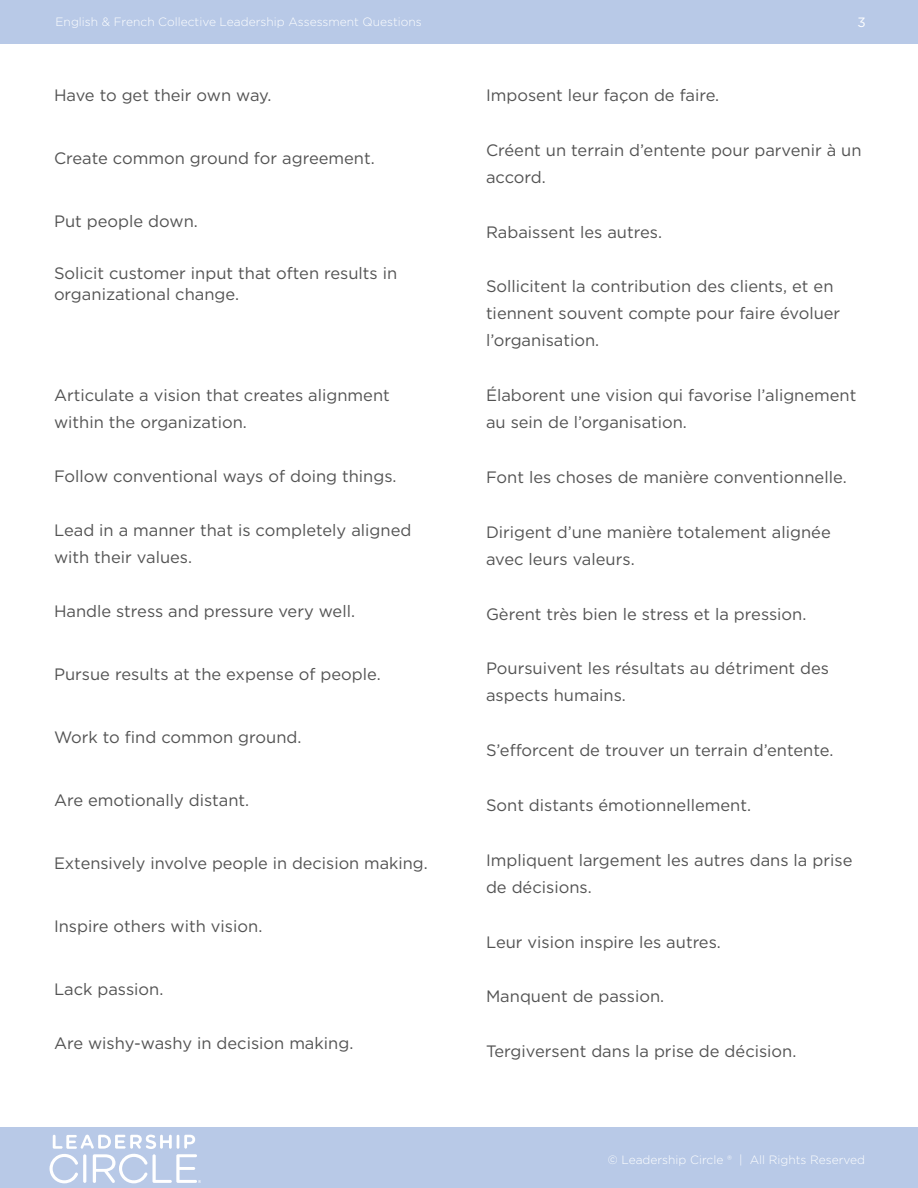
<style>
.page{position:relative;width:918px;height:1188px;background:#fff}
.page>*{position:absolute;margin:0;border:0;box-sizing:border-box;transform-origin:0 0}
.Paragraph_Body_Chine{font:16.5px/27px "Gotham";color:#535353}
.paragraph_body{font:16.5px/27px "Gotham";color:#535353}
.t1{font:13.5px "Gotham";color:#fff}
.t2{font:300 12px "Gotham";color:#feffff}
</style>
<div class="page">
<div style="left:0;top:1127px;width:918px;height:61px;background:#b8c9e7"></div>
<div style="left:0;top:0;width:918px;height:44px;background:#b8c9e7"></div>
<svg style="left:50px;top:1134px;width:151px;height:49px"></svg>
<p class="t2" style="left:56px;top:14px;width:368px">English &amp; French Collective Leadership Assessment Questions</p>
<p class="t1" style="left:857px;top:14px;width:10px">3</p>
<p class="paragraph_body" style="left:54px;top:81px;width:219px">Have to get their own way.</p>
<p class="paragraph_body" style="left:54px;top:144px;width:322px">Create common ground for agreement.</p>
<p class="paragraph_body" style="left:54px;top:207px;width:145px">Put people down.</p>
<p class="paragraph_body" style="left:54px;top:263px;width:345px;line-height:21px">Solicit customer input that often results in organizational change.</p>
<p class="paragraph_body" style="left:54px;top:381px;width:337px">Articulate a vision that creates alignment within the organization.</p>
<p class="paragraph_body" style="left:54px;top:462px;width:344px">Follow conventional ways of doing things.</p>
<p class="paragraph_body" style="left:54px;top:516px;width:359px">Lead in a manner that is completely aligned with their values.</p>
<p class="paragraph_body" style="left:54px;top:597px;width:303px">Handle stress and pressure very well.</p>
<p class="paragraph_body" style="left:54px;top:660px;width:328px">Pursue results at the expense of people.</p>
<p class="paragraph_body" style="left:54px;top:723px;width:249px">Work to find common ground.</p>
<p class="paragraph_body" style="left:54px;top:786px;width:197px">Are emotionally distant.</p>
<p class="paragraph_body" style="left:54px;top:849px;width:375px">Extensively involve people in decision making.</p>
<p class="paragraph_body" style="left:54px;top:912px;width:210px">Inspire others with vision.</p>
<p class="paragraph_body" style="left:54px;top:975px;width:111px">Lack passion.</p>
<p class="paragraph_body" style="left:54px;top:1029px;width:301px">Are wishy-washy in decision making.</p>
<p class="Paragraph_Body_Chine" style="left:486px;top:81px;width:235px">Imposent leur façon de faire.</p>
<p class="Paragraph_Body_Chine" style="left:486px;top:136px;width:377px">Créent un terrain d’entente pour parvenir à un accord.</p>
<p class="Paragraph_Body_Chine" style="left:486px;top:218px;width:178px">Rabaissent les autres.</p>
<p class="Paragraph_Body_Chine" style="left:486px;top:273px;width:356px">Sollicitent la contribution des clients, et en tiennent souvent compte pour faire évoluer l’organisation.</p>
<p class="Paragraph_Body_Chine" style="left:486px;top:382px;width:372px">Élaborent une vision qui favorise l’alignement au sein de l’organisation.</p>
<p class="Paragraph_Body_Chine" style="left:486px;top:463px;width:362px">Font les choses de manière conventionnelle.</p>
<p class="Paragraph_Body_Chine" style="left:486px;top:518px;width:346px">Dirigent d’une manière totalement alignée avec leurs valeurs.</p>
<p class="Paragraph_Body_Chine" style="left:486px;top:600px;width:322px">Gèrent très bien le stress et la pression.</p>
<p class="Paragraph_Body_Chine" style="left:486px;top:655px;width:345px">Poursuivent les résultats au détriment des aspects humains.</p>
<p class="Paragraph_Body_Chine" style="left:486px;top:737px;width:349px">S’efforcent de trouver un terrain d’entente.</p>
<p class="Paragraph_Body_Chine" style="left:486px;top:791px;width:267px">Sont distants émotionnellement.</p>
<p class="Paragraph_Body_Chine" style="left:486px;top:846px;width:368px">Impliquent largement les autres dans la prise de décisions.</p>
<p class="Paragraph_Body_Chine" style="left:486px;top:928px;width:237px">Leur vision inspire les autres.</p>
<p class="Paragraph_Body_Chine" style="left:486px;top:983px;width:180px">Manquent de passion.</p>
<p class="Paragraph_Body_Chine" style="left:486px;top:1038px;width:312px">Tergiversent dans la prise de décision.</p>
<p class="t2" style="left:608px;top:1153px;width:259px">© Leadership Circle ® | All Rights Reserved</p>
</div>
